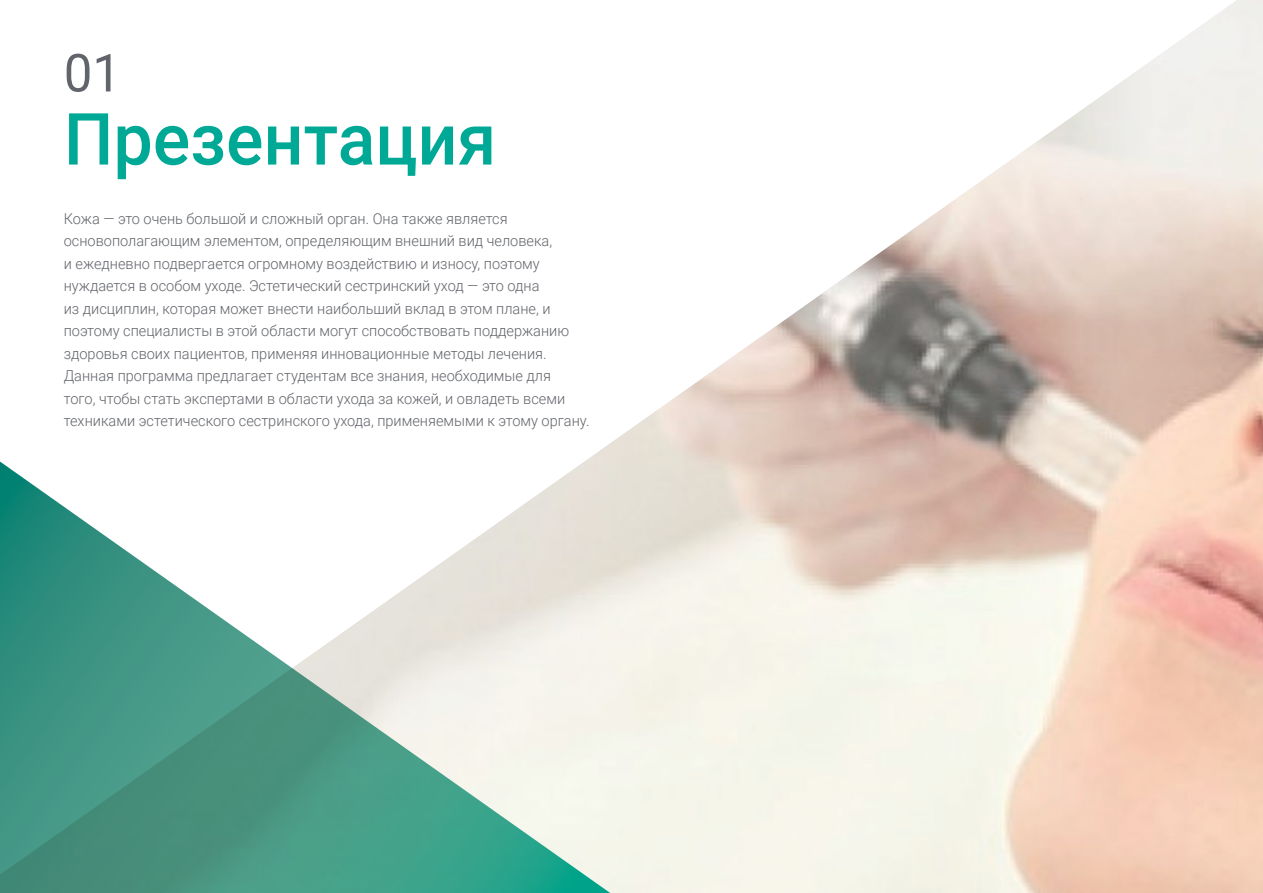
<style>
.page{position:relative;width:1263px;height:893px;background:#fff}
.page>*{position:absolute;margin:0;border:0;box-sizing:border-box;transform-origin:0 0}
.t1{font:500 72px "Roboto";color:#00a996}
.t2{font:52.5px "Roboto";color:#61646a}
.t3{font:300 15px/22.5px "Roboto";color:#61646a}
</style>
<div class="page">
<img style="left:607px;top:0;width:656px;height:893px">
<svg style="left:0;top:446px;width:640px;height:447px"></svg>
<h2 class="t2" style="left:64px;top:36px;width:59px">01</h2>
<h1 class="t1" style="left:64px;top:89px;width:434px">Презентация</h1>
<p class="t3" style="left:64px;top:207px;width:527px">Кожа — это очень большой и сложный орган. Она также является основополагающим элементом, определяющим внешний вид человека,<br>и ежедневно подвергается огромному воздействию и износу, поэтому нуждается в особом уходе. Эстетический сестринский уход — это одна<br>из дисциплин, которая может внести наибольший вклад в этом плане, и поэтому специалисты в этой области могут способствовать поддержанию здоровья своих пациентов, применяя инновационные методы лечения.<br>Данная программа предлагает студентам все знания, необходимые для<br>того, чтобы стать экспертами в области ухода за кожей, и овладеть всеми техниками эстетического сестринского ухода, применяемыми к этому органу.</p>
</div>
